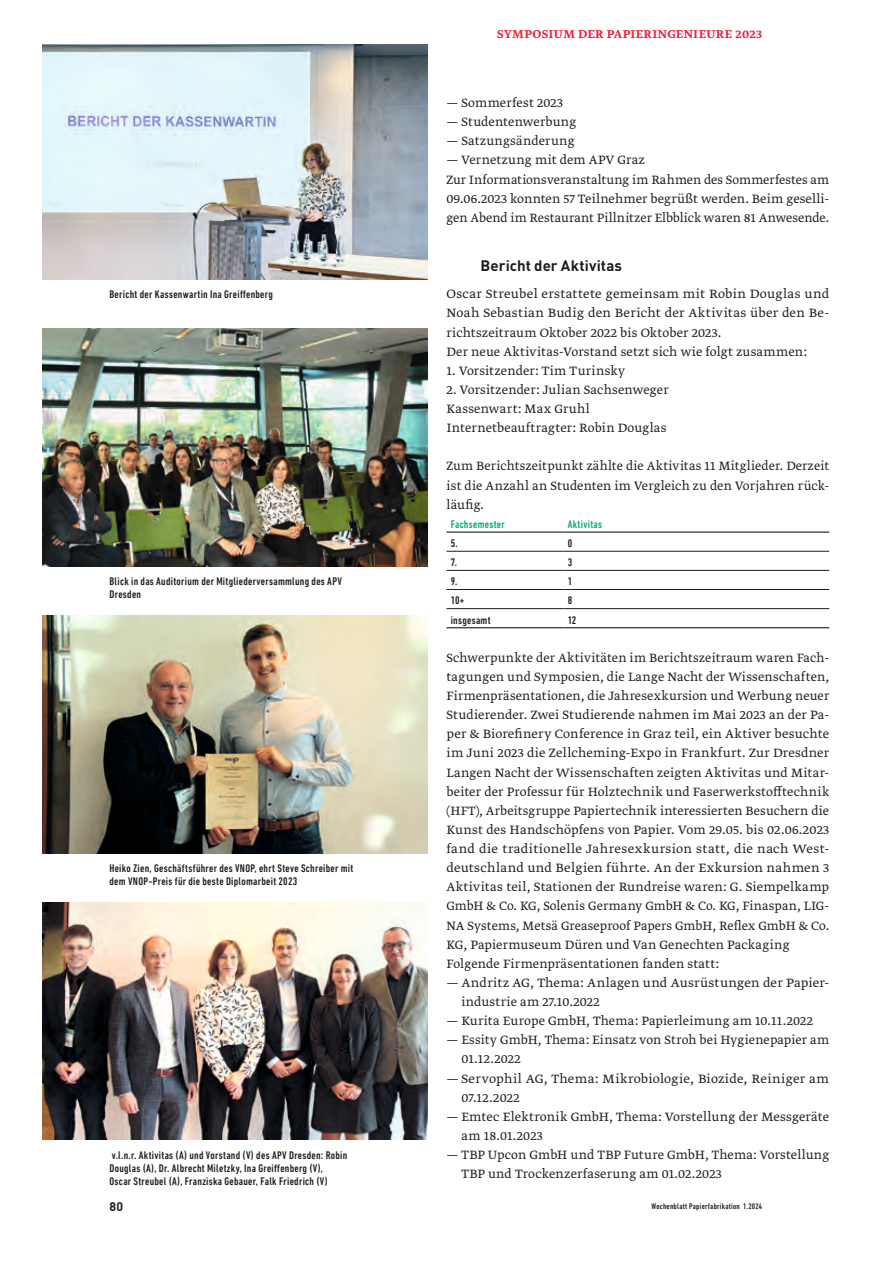
<style>
.page{position:relative;width:893px;height:1263px;background:#fff}
.page>*{position:absolute;margin:0;border:0;box-sizing:border-box;transform-origin:0 0}
.t1{font:700 15px "DIN Pro";letter-spacing:.005em;color:#1d1d1b}
.t2{font:300 14.25px/19px "Greta Text Std";letter-spacing:.015em;color:#1d1d1b}
.t3{font:500 13.5px "Greta Text Std";letter-spacing:.025em;color:#e6233d}
.t4{font:700 12.3px "DIN Pro";color:#1d1d1b}
.t5{font:500 condensed 11.25px/12.8px "DIN Next LT Pro";letter-spacing:.025em;color:#1d1d1b}
.t6{font:500 condensed 11.25px "DIN Next LT Pro";letter-spacing:.03em;color:#00a97b}
.t7{font:500 condensed 8.25px "DIN Next LT Pro";letter-spacing:.03em;color:#1d1d1b}
</style>
<div class="page">
<hr style="left:446px;top:551px;width:117px;height:1px;background:#1d1d1b">
<hr style="left:563px;top:551px;width:266px;height:1px;background:#1d1d1b">
<hr style="left:446px;top:570px;width:117px;height:1px;background:#1d1d1b">
<hr style="left:563px;top:570px;width:266px;height:1px;background:#1d1d1b">
<hr style="left:446px;top:589px;width:117px;height:1px;background:#1d1d1b">
<hr style="left:563px;top:589px;width:266px;height:1px;background:#1d1d1b">
<hr style="left:446px;top:608px;width:117px;height:1px;background:#1d1d1b">
<hr style="left:563px;top:608px;width:266px;height:1px;background:#1d1d1b">
<hr style="left:446px;top:531px;width:117px;height:2px;background:#1d1d1b">
<hr style="left:563px;top:531px;width:266px;height:2px;background:#1d1d1b">
<hr style="left:446px;top:627px;width:117px;height:1px;background:#1d1d1b">
<hr style="left:563px;top:627px;width:266px;height:1px;background:#1d1d1b">
<img style="left:43px;top:44px;width:384px;height:235px">
<img style="left:43px;top:329px;width:384px;height:237px">
<img style="left:43px;top:615px;width:384px;height:238px">
<img style="left:43px;top:902px;width:384px;height:238px">
<p class="t5" style="left:109px;top:288px;width:165px">Bericht der Kassenwartin Ina Greiffenberg</p>
<p class="t5" style="left:109px;top:575px;width:234px">Blick in das Auditorium der Mitgliederversammlung des APV<br>Dresden</p>
<p class="t5" style="left:109px;top:862px;width:245px">Heiko Zien, Geschäftsführer des VNOP, ehrt Steve Schreiber mit dem VNOP-Preis für die beste Diplomarbeit 2023</p>
<p class="t5" style="left:109px;top:1149px;width:239px">v.l.n.r. Aktivitas (A) und Vorstand (V) des APV Dresden: Robin<br>Douglas (A), Dr. Albrecht Miletzky, Ina Greiffenberg (V),<br>Oscar Streubel (A), Franziska Gebauer, Falk Friedrich (V)</p>
<p class="t3" style="left:497px;top:26px;width:267px">SYMPOSIUM DER PAPIERINGENIEURE 2023</p>
<p class="t2" style="left:446px;top:94px;width:118px">— Sommerfest 2023</p>
<p class="t2" style="left:446px;top:113px;width:131px">— Studentenwerbung</p>
<p class="t2" style="left:446px;top:132px;width:130px">— Satzungsänderung</p>
<p class="t2" style="left:446px;top:151px;width:384px">— Vernetzung mit dem APV Graz<br>Zur Informationsveranstaltung im Rahmen des Sommerfestes am 09.06.2023 konnten 57 Teilnehmer begrüßt werden. Beim geselli&shy;gen Abend im Restaurant Pillnitzer Elbblick waren 81 Anwesende.</p>
<p class="t1" style="left:480px;top:253px;width:143px">Bericht der Aktivitas</p>
<p class="t2" style="left:446px;top:285px;width:384px">Oscar Streubel erstattete gemeinsam mit Robin Douglas und Noah Sebastian Budig den Bericht der Aktivitas über den Be&shy;richtszeitraum Oktober 2022 bis Oktober 2023.<br>Der neue Aktivitas-Vorstand setzt sich wie folgt zusammen:</p>
<p class="t2" style="left:446px;top:362px;width:180px">1. Vorsitzender: Tim Turinsky</p>
<p class="t2" style="left:446px;top:381px;width:224px">2. Vorsitzender: Julian Sachsenweger<br>Kassenwart: Max Gruhl<br>Internetbeauftragter: Robin Douglas</p>
<p class="t2" style="left:446px;top:457px;width:384px;text-align:justify">Zum Berichtszeitpunkt zählte die Aktivitas 11 Mitglieder. Derzeit ist die Anzahl an Studenten im Vergleich zu den Vorjahren rück&shy;läufig.</p>
<p class="t6" style="left:451px;top:518px;width:56px">Fachsemester</p>
<p class="t6" style="left:568px;top:518px;width:36px">Aktivitas</p>
<p class="t5" style="left:451px;top:537px;width:8px">5.</p>
<p class="t5" style="left:568px;top:537px;width:6px">0</p>
<p class="t5" style="left:451px;top:556px;width:8px">7.</p>
<p class="t5" style="left:568px;top:556px;width:6px">3</p>
<p class="t5" style="left:451px;top:575px;width:8px">9.</p>
<p class="t5" style="left:568px;top:575px;width:6px">1</p>
<p class="t5" style="left:451px;top:594px;width:15px">10+</p>
<p class="t5" style="left:568px;top:594px;width:6px">8</p>
<p class="t5" style="left:451px;top:613px;width:41px">insgesamt</p>
<p class="t5" style="left:568px;top:613px;width:10px">12</p>
<p class="t2" style="left:446px;top:649px;width:384px">Schwerpunkte der Aktivitäten im Berichtszeitraum waren Fach&shy;tagungen und Symposien, die Lange Nacht der Wissenschaften, Firmenpräsentationen, die Jahresexkursion und Werbung neuer Studierender. Zwei Studierende nahmen im Mai 2023 an der Pa&shy;per &amp; Biorefinery Conference in Graz teil, ein Aktiver besuchte im Juni 2023 die Zellcheming-Expo in Frankfurt. Zur Dresdner Langen Nacht der Wissenschaften zeigten Aktivitas und Mitar&shy;beiter der Professur für Holztechnik und Faserwerkstofftechnik (HFT), Arbeitsgruppe Papiertechnik interessierten Besuchern die Kunst des Handschöpfens von Papier. Vom 29.05. bis 02.06.2023 fand die traditionelle Jahresexkursion statt, die nach West&shy;deutschland und Belgien führte. An der Exkursion nahmen 3<br>Aktivitas teil, Stationen der Rundreise waren: G. Siempelkamp GmbH &amp; Co. KG, Solenis Germany GmbH &amp; Co. KG, Finaspan, LIG-NA Systems, Metsä Greaseproof Papers GmbH, Reflex GmbH &amp; Co.<br>KG, Papiermuseum Düren und Van Genechten Packaging Folgende Firmenpräsentationen fanden statt:</p>
<p class="t2" style="left:461px;top:974px;width:369px;text-indent:-15px">— Andritz AG, Thema: Anlagen und Ausrüstungen der Papier&shy;industrie am 27.10.2022</p>
<p class="t2" style="left:446px;top:1012px;width:368px">— Kurita Europe GmbH, Thema: Papierleimung am 10.11.2022</p>
<p class="t2" style="left:461px;top:1031px;width:369px;text-indent:-15px">— Essity GmbH, Thema: Einsatz von Stroh bei Hygienepapier am<br>01.12.2022</p>
<p class="t2" style="left:461px;top:1069px;width:369px;text-indent:-15px">— Servophil AG, Thema: Mikrobiologie, Biozide, Reiniger am<br>07.12.2022</p>
<p class="t2" style="left:461px;top:1108px;width:369px;text-indent:-15px">— Emtec Elektronik GmbH, Thema: Vorstellung der Messgeräte am 18.01.2023</p>
<p class="t2" style="left:461px;top:1146px;width:369px;text-indent:-15px">— TBP Upcon GmbH und TBP Future GmbH, Thema: Vorstellung<br>TBP und Trockenzerfaserung am 01.02.2023</p>
<p class="t4" style="left:109px;top:1196px;width:15px">80</p>
<p class="t7" style="left:651px;top:1201px;width:112px">Wochenblatt Papierfabrikation 1.2024</p>
</div>
